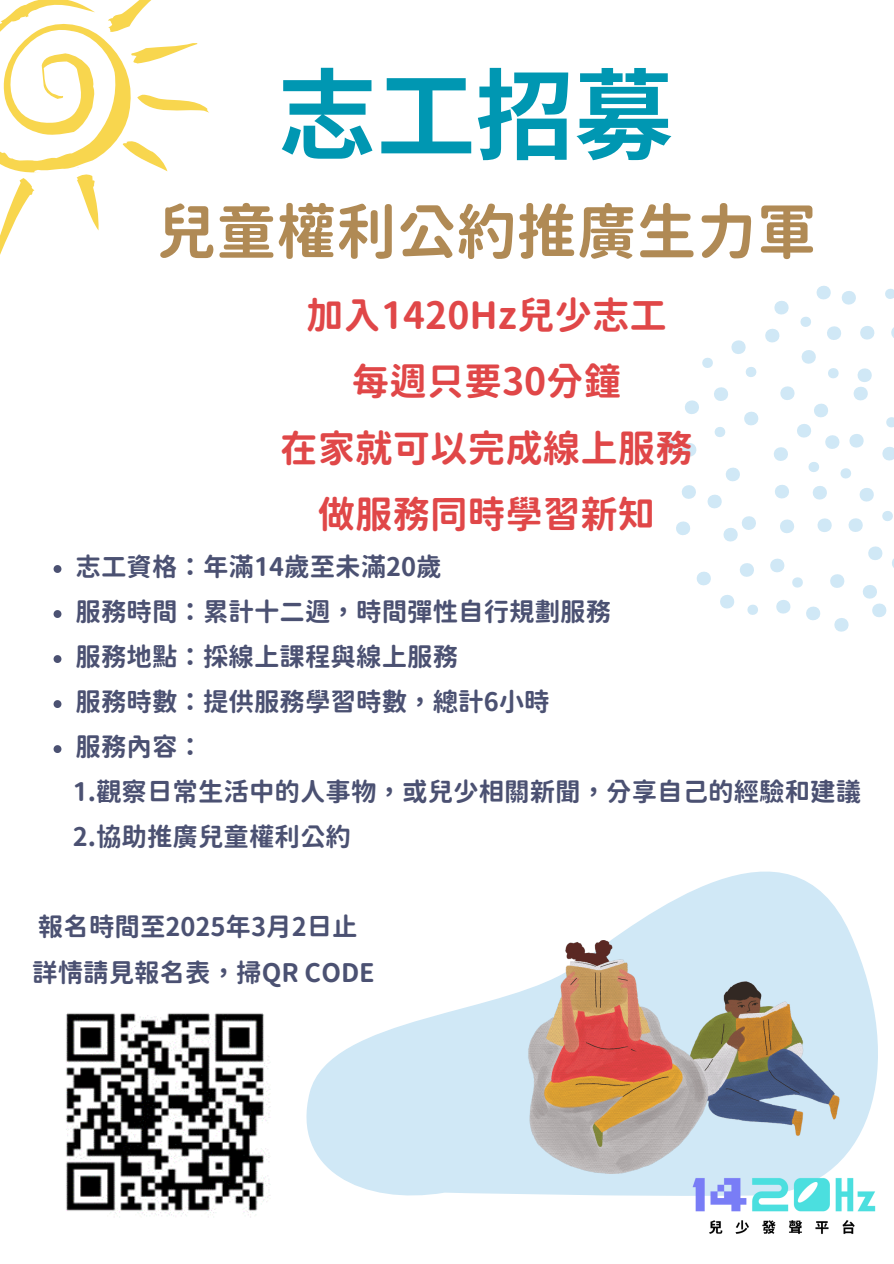
<style>
.page{position:relative;width:894px;height:1264px;background:#fff}
.page>*{position:absolute;margin:0;border:0;box-sizing:border-box;transform-origin:0 0}
.t1{font:700 98.85px "Noto Sans CJ Ksc";color:#0097b2}
.t2{font:60px "Gen Sen Rounded TW B";color:#b08a55}
.t3{font:37.5px/66.3px "Gen Sen Rounded TW B";color:#e04748;text-align:center}
.t4{font:25.5px/45px "Gen Sen Rounded TW B";color:#4b5172}
</style>
<div class="page">
<svg style="left:306px;top:871px;width:572px;height:325px;fill:#d0e8f6"></svg>
<img style="left:527px;top:940px;width:312px;height:233px">
<svg style="left:0;top:0;width:209px;height:255px"></svg>
<svg style="left:661px;top:285px;width:232px;height:346px"></svg>
<img style="left:683px;top:1166px;width:195px;height:68px">
<img style="left:66px;top:1013px;width:205px;height:205px">
<svg style="left:54px;top:565px;width:7px;height:8px"></svg>
<svg style="left:54px;top:610px;width:7px;height:8px"></svg>
<svg style="left:54px;top:655px;width:7px;height:8px"></svg>
<svg style="left:54px;top:700px;width:7px;height:8px"></svg>
<svg style="left:54px;top:745px;width:7px;height:8px"></svg>
<p class="t1" style="left:278px;top:37px;width:393px">志工招募</p>
<h1 class="t2" style="left:156px;top:201px;width:661px">兒童權利公約推廣生力軍</h1>
<h2 class="t3" style="left:280px;top:281px;width:414px">加入1420Hz兒少志工<br>每週只要30分鐘<br>在家就可以完成線上服務做服務同時學習新知</h2>
<p class="t4" style="left:76px;top:544px;width:367px">志工資格：年滿14歲至未滿20歲</p>
<h3 class="t4" style="left:76px;top:589px;width:537px">服務時間：累計十二週，時間彈性自行規劃服務</h3>
<p class="t4" style="left:76px;top:634px;width:384px">服務地點：採線上課程與線上服務</p>
<p class="t4" style="left:76px;top:679px;width:475px">服務時數：提供服務學習時數，總計6小時</p>
<p class="t4" style="left:76px;top:724px;width:129px">服務內容：</p>
<p class="t4" style="left:73px;top:769px;width:789px">1.觀察日常生活中的人事物，或兒少相關新聞，分享自己的經驗和建議<br>2.協助推廣兒童權利公約</p>
<p class="t4" style="left:32px;top:904px;width:344px">報名時間至2025年3月2日止詳情請見報名表，掃QR CODE</p>
</div>
